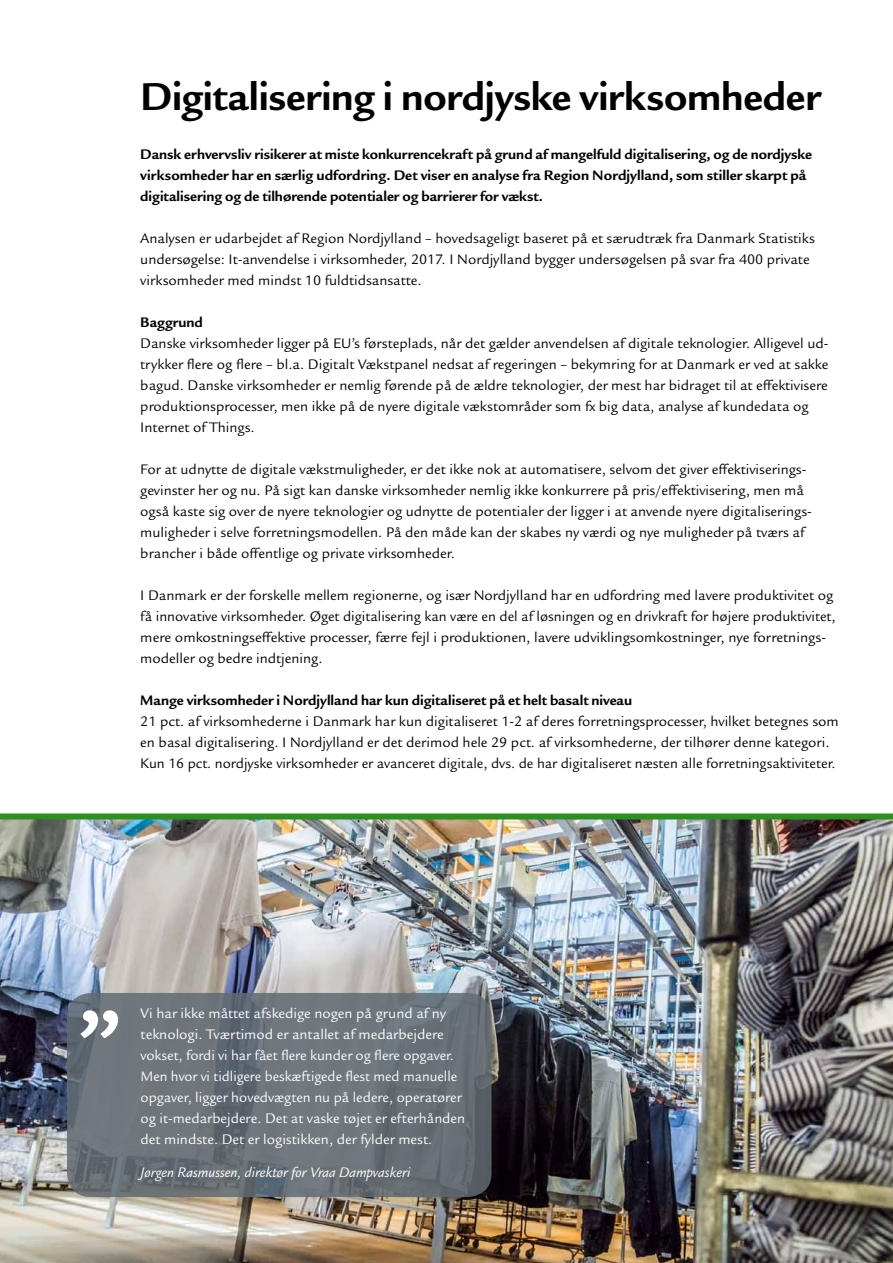
<style>
.page{position:relative;width:893px;height:1263px;background:#fff}
.page>*{position:absolute;margin:0;border:0;box-sizing:border-box;transform-origin:0 0}
.t1{font:700 90px "Legacy Sans ITC Std";color:#fff}
.t2{font:700 42px "Legacy Sans ITC Std";letter-spacing:-.005em;color:#000}
.t3{font:15px/21px "Legacy Sans ITC Std";color:#000}
.t4{font:700 15px/21px "Legacy Sans ITC Std";color:#000}
.t5{font:15px/21px "Legacy Sans ITC Std";color:#fff}
.t6{font:italic 15px "Legacy Sans ITC Std";color:#fff}
</style>
<div class="page">
<img style="left:0;top:819px;width:893px;height:444px">
<div style="left:0;top:813px;width:893px;height:6px;background:#2d8e22"></div>
<svg style="left:67px;top:993px;width:425px;height:204px;background:#697177"></svg>
<h2 class="t2" style="left:140px;top:72px;width:682px">Digitalisering i nordjyske virksomheder</h2>
<p class="t4" style="left:140px;top:144px;width:673px">Dansk erhvervsliv risikerer at miste konkurrencekraft på grund af mangelfuld digitalisering, og de nordjyske virksomheder har en særlig udfordring. Det viser en analyse fra Region Nordjylland, som stiller skarpt på digitalisering og de tilhørende potentialer og barrierer for vækst.</p>
<p class="t3" style="left:140px;top:228px;width:676px">Analysen er udarbejdet af Region Nordjylland – hovedsageligt baseret på et særudtræk fra Danmark Statistiks undersøgelse: It-anvendelse i virksomheder, 2017. I Nordjylland bygger undersøgelsen på svar fra 400 private virksomheder med mindst 10 fuldtidsansatte.</p>
<p class="t4" style="left:140px;top:312px;width:64px">Baggrund</p>
<p class="t3" style="left:140px;top:333px;width:690px">Danske virksomheder ligger på EU’s førsteplads, når det gælder anvendelsen af digitale teknologier. Alligevel ud&shy;trykker flere og flere – bl.a. Digitalt Vækstpanel nedsat af regeringen – bekymring for at Danmark er ved at sakke bagud. Danske virksomheder er nemlig førende på de ældre teknologier, der mest har bidraget til at effektivisere produktionsprocesser, men ikke på de nyere digitale vækstområder som fx big data, analyse af kundedata og Internet of Things.</p>
<p class="t3" style="left:140px;top:459px;width:673px">For at udnytte de digitale vækstmuligheder, er det ikke nok at automatisere, selvom det giver effektiviserings&shy;gevinster her og nu. På sigt kan danske virksomheder nemlig ikke konkurrere på pris/effektivisering, men må også kaste sig over de nyere teknologier og udnytte de potentialer der ligger i at anvende nyere digitaliserings&shy;muligheder i selve forretningsmodellen. På den måde kan der skabes ny værdi og nye muligheder på tværs af brancher i både offentlige og private virksomheder.</p>
<p class="t3" style="left:140px;top:585px;width:697px">I Danmark er der forskelle mellem regionerne, og især Nordjylland har en udfordring med lavere produktivitet og få innovative virksomheder. Øget digitalisering kan være en del af løsningen og en drivkraft for højere produktivitet, mere omkostningseffektive processer, færre fejl i produktionen, lavere udviklingsomkostninger, nye forretnings&shy;modeller og bedre indtjening.</p>
<p class="t4" style="left:140px;top:690px;width:493px">Mange virksomheder i Nordjylland har kun digitaliseret på et helt basalt niveau</p>
<p class="t3" style="left:140px;top:711px;width:700px">21 pct. af virksomhederne i Danmark har kun digitaliseret 1-2 af deres forretningsprocesser, hvilket betegnes som en basal digitalisering. I Nordjylland er det derimod hele 29 pct. af virksomhederne, der tilhører denne kategori.<br>Kun 16 pct. nordjyske virksomheder er avanceret digitale, dvs. de har digitaliseret næsten alle forretningsaktiviteter.</p>
<h1 class="t1" style="left:77px;top:989px;width:47px">”</h1>
<p class="t5" style="left:141px;top:1003px;width:326px">Vi har ikke måttet afskedige nogen på grund af ny teknologi. Tværtimod er antallet af medarbejdere vokset, fordi vi har fået flere kunder og flere opgaver.<br>Men hvor vi tidligere beskæftigede flest med manuelle opgaver, ligger hovedvægten nu på ledere, operatører og it-medarbejdere. Det at vaske tøjet er efterhånden det mindste. Det er logistikken, der fylder mest.</p>
<p class="t6" style="left:141px;top:1164px;width:271px">Jørgen Rasmussen, direktør for Vraa Dampvaskeri</p>
</div>
